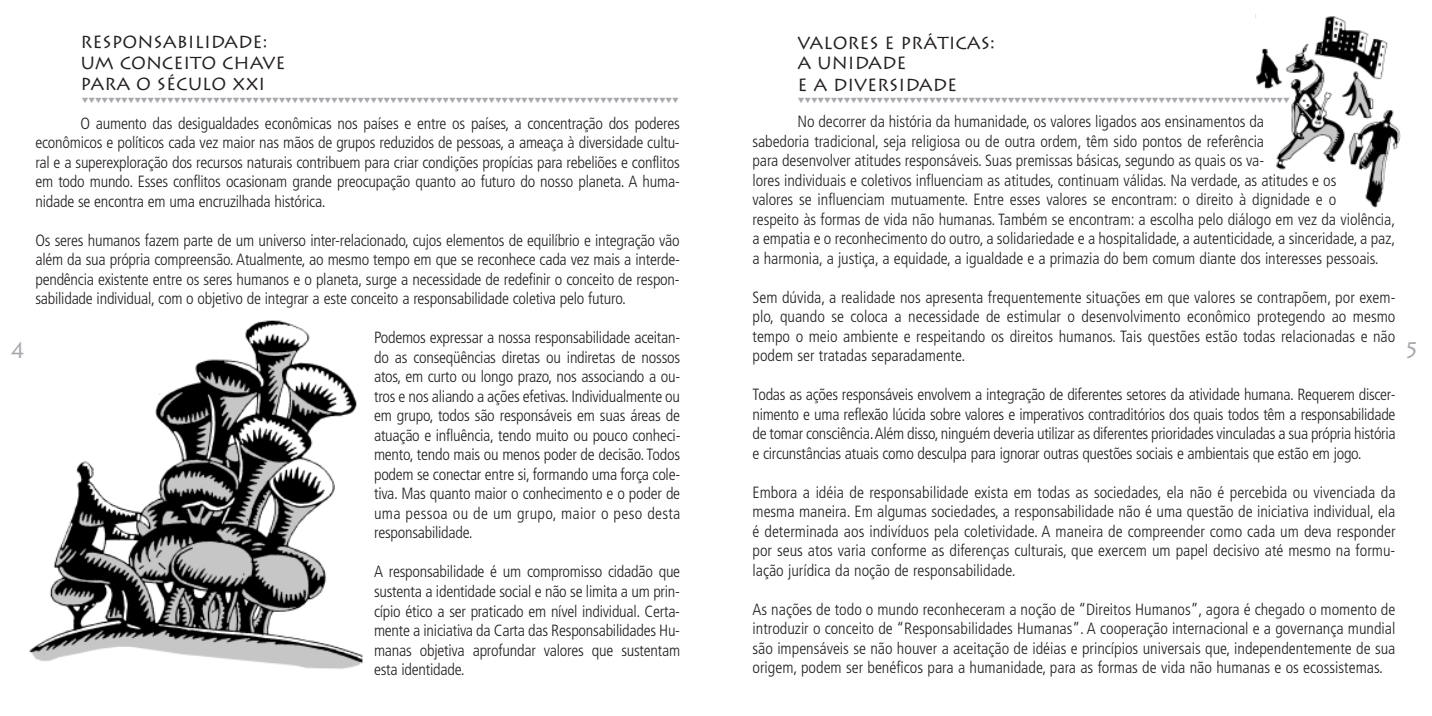
<style>
.page{position:relative;width:1432px;height:716px;background:#fff}
.page>*{position:absolute;margin:0;border:0;box-sizing:border-box;transform-origin:0 0}
.t1{font:22.5px "Lithos";color:#a8a9ad}
.t2{font:17.5px/21px "Lithos";color:#231f20}
.t3{font:300 condensed 16.25px/19.5px "Frutiger";letter-spacing:-.005em;color:#231f20;text-align:justify}
.t4{font:7.5px "Zapf Dingbats";color:#a8a9ad}
</style>
<div class="page">
<img style="left:1255px;top:14px;width:145px;height:194px">
<img style="left:29px;top:320px;width:334px;height:349px">
<p class="t2" style="left:797px;top:32px;width:199px">VALORES E PRÁTICAS:<br>A UNIDADE<br>E A DIVERSIDADE</p>
<p class="t3" style="left:752px;top:113px;width:644px;text-align:left;text-indent:45px">No decorrer da história da humanidade, os valores ligados aos ensinamentos da<br>sabedoria tradicional, seja religiosa ou de outra ordem, têm sido pontos de referência<br>para desenvolver atitudes responsáveis. Suas premissas básicas, segundo as quais os va-<br>lores individuais e coletivos influenciam as atitudes, continuam válidas. Na verdade, as atitudes e os<br>valores se influenciam mutuamente. Entre esses valores se encontram: o direito à dignidade e o<br>respeito às formas de vida não humanas. Também se encontram: a escolha pelo diálogo em vez da violência, a empatia e o reconhecimento do outro, a solidariedade e a hospitalidade, a autenticidade, a sinceridade, a paz, a harmonia, a justiça, a equidade, a igualdade e a primazia do bem comum diante dos interesses pessoais.</p>
<p class="t3" style="left:752px;top:289px;width:644px">Sem dúvida, a realidade nos apresenta frequentemente situações em que valores se contrapõem, por exem&shy;plo, quando se coloca a necessidade de estimular o desenvolvimento econômico protegendo ao mesmo tempo o meio ambiente e respeitando os direitos humanos. Tais questões estão todas relacionadas e não podem ser tratadas separadamente.</p>
<p class="t3" style="left:752px;top:386px;width:645px">Todas as ações responsáveis envolvem a integração de diferentes setores da atividade humana. Requerem discer&shy;nimento e uma reflexão lúcida sobre valores e imperativos contraditórios dos quais todos têm a responsabilidade de tomar consciência.Além disso, ninguém deveria utilizar as diferentes prioridades vinculadas a sua própria história e circunstâncias atuais como desculpa para ignorar outras questões sociais e ambientais que estão em jogo.</p>
<p class="t3" style="left:752px;top:484px;width:644px">Embora a idéia de responsabilidade exista em todas as sociedades, ela não é percebida ou vivenciada da mesma maneira. Em algumas sociedades, a responsabilidade não é uma questão de iniciativa individual, ela é determinada aos indivíduos pela coletividade. A maneira de compreender como cada um deva responder por seus atos varia conforme as diferenças culturais, que exercem um papel decisivo até mesmo na formu&shy;lação jurídica da noção de responsabilidade.</p>
<p class="t3" style="left:752px;top:601px;width:644px">As nações de todo o mundo reconheceram a noção de “Direitos Humanos”, agora é chegado o momento de introduzir o conceito de “Responsabilidades Humanas”. A cooperação internacional e a governança mundial são impensáveis se não houver a aceitação de idéias e princípios universais que, independentemente de sua origem, podem ser benéficos para a humanidade, para as formas de vida não humanas e os ecossistemas.</p>
<p class="t2" style="left:80px;top:31px;width:207px">RESPONSABILIDADE:<br>UM CONCEITO CHAVE<br>PARA O SÉCULO XXI</p>
<p class="t3" style="left:35px;top:115px;width:646px;text-indent:45px">O aumento das desigualdades econômicas nos países e entre os países, a concentração dos poderes econômicos e políticos cada vez maior nas mãos de grupos reduzidos de pessoas, a ameaça à diversidade cultu&shy;ral e a superexploração dos recursos naturais contribuem para criar condições propícias para rebeliões e conflitos em todo mundo. Esses conflitos ocasionam grande preocupação quanto ao futuro do nosso planeta. A huma&shy;nidade se encontra em uma encruzilhada histórica.</p>
<p class="t3" style="left:35px;top:232px;width:646px">Os seres humanos fazem parte de um universo inter-relacionado, cujos elementos de equilíbrio e integração vão além da sua própria compreensão. Atualmente, ao mesmo tempo em que se reconhece cada vez mais a interde&shy;pendência existente entre os seres humanos e o planeta, surge a necessidade de redefinir o conceito de respon&shy;sabilidade individual, com o objetivo de integrar a este conceito a responsabilidade coletiva pelo futuro.</p>
<p class="t3" style="left:374px;top:329px;width:308px">Podemos expressar a nossa responsabilidade aceitan&shy;do as conseqüências diretas ou indiretas de nossos atos, em curto ou longo prazo, nos associando a ou&shy;tros e nos aliando a ações efetivas. Individualmente ou em grupo, todos são responsáveis em suas áreas de atuação e influência, tendo muito ou pouco conheci&shy;mento, tendo mais ou menos poder de decisão. Todos podem se conectar entre si, formando uma força cole&shy;tiva. Mas quanto maior o conhecimento e o poder de uma pessoa ou de um grupo, maior o peso desta responsabilidade.</p>
<p class="t3" style="left:374px;top:563px;width:308px">A responsabilidade é um compromisso cidadão que sustenta a identidade social e não se limita a um prin&shy;cípio ético a ser praticado em nível individual. Certa&shy;mente a iniciativa da Carta das Responsabilidades Hu&shy;manas objetiva aprofundar valores que sustentam esta identidade.</p>
<p class="t4" style="left:82px;top:96px;width:598px">▼▼▼▼▼▼▼▼▼▼▼▼▼▼▼▼▼▼▼▼▼▼▼▼▼▼▼▼▼▼▼▼▼▼▼▼▼▼▼▼▼▼▼▼▼▼▼▼▼▼▼▼▼▼▼▼▼▼▼▼▼▼▼▼▼▼▼▼▼▼▼▼▼▼▼▼▼▼▼▼▼▼▼▼▼▼▼▼▼▼▼</p>
<p class="t4" style="left:798px;top:96px;width:493px">▼▼▼▼▼▼▼▼▼▼▼▼▼▼▼▼▼▼▼▼▼▼▼▼▼▼▼▼▼▼▼▼▼▼▼▼▼▼▼▼▼▼▼▼▼▼▼▼▼▼▼▼▼▼▼▼▼▼▼▼▼▼▼▼▼▼▼▼▼▼▼▼▼▼▼</p>
<h1 class="t1" style="left:11px;top:337px;width:15px">4</h1>
<h1 class="t1" style="left:1406px;top:337px;width:13px">5</h1>
</div>
